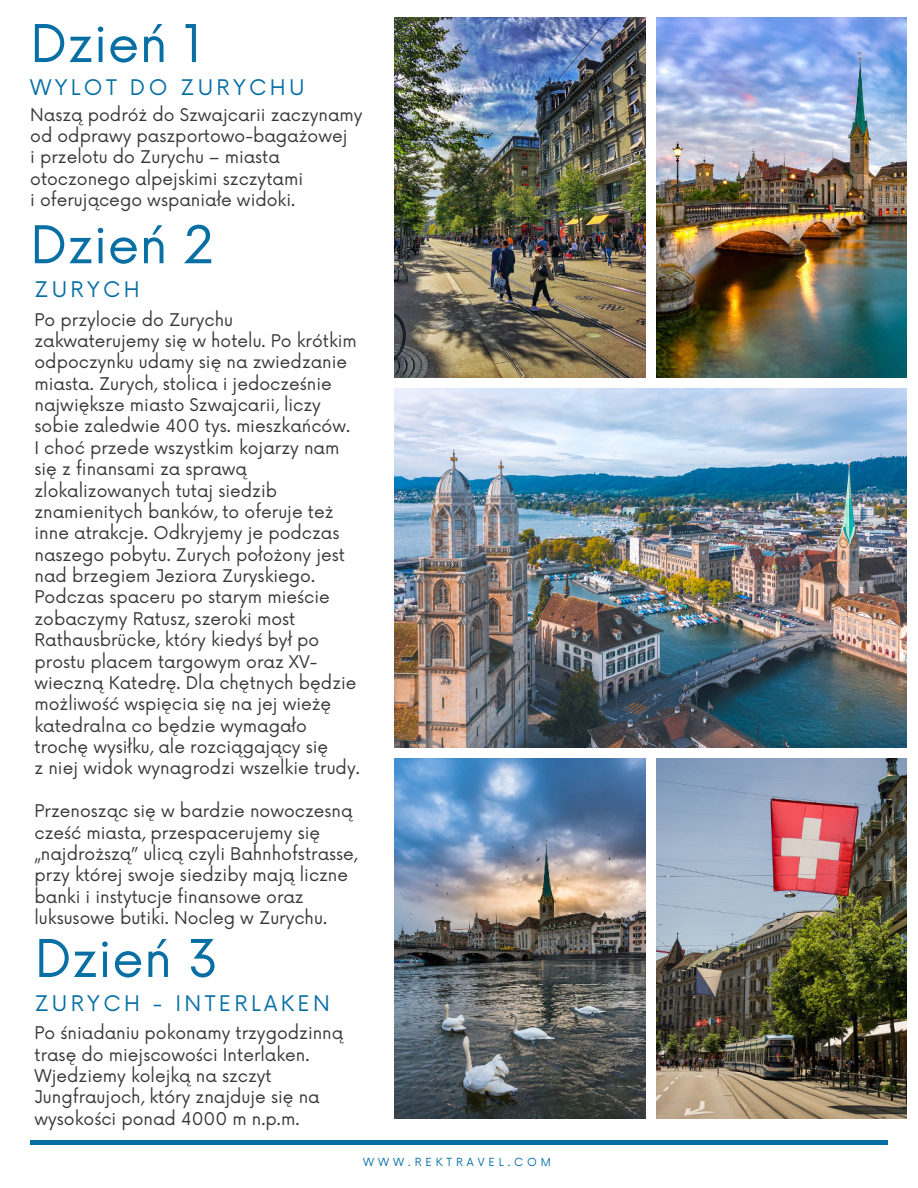
<style>
.page{position:relative;width:918px;height:1188px;background:#fff}
.page>*{position:absolute;margin:0;border:0;box-sizing:border-box;transform-origin:0 0}
.t1{font:50.7px "Now";color:#086fa5}
.t2{font:21px "Now";letter-spacing:.16em;color:#086fa5}
.t3{font:17.1px/21.3px "Now";color:#373737}
.t4{font:10.95px "Now";letter-spacing:.36em;color:#086fa5}
</style>
<div class="page">
<img style="left:395px;top:17px;width:250px;height:360px">
<img style="left:657px;top:17px;width:249px;height:360px">
<img style="left:395px;top:389px;width:511px;height:359px">
<img style="left:657px;top:759px;width:249px;height:360px">
<img style="left:395px;top:759px;width:250px;height:360px">
<hr style="left:30px;top:1141px;width:857px;height:3px;background:#086fa5">
<h1 class="t1" style="left:30px;top:3px;width:174px">Dzień 1</h1>
<p class="t2" style="left:30px;top:70px;width:276px">WYLOT DO ZURYCHU</p>
<p class="t3" style="left:30px;top:102px;width:334px">Naszą podróż do Szwajcarii zaczynamy od odprawy paszportowo-bagażowej<br>i przelotu do Zurychu – miasta otoczonego alpejskimi szczytami<br>i oferującego wspaniałe widoki.</p>
<h1 class="t1" style="left:30px;top:204px;width:185px">Dzień 2</h1>
<p class="t2" style="left:35px;top:272px;width:107px">ZURYCH</p>
<p class="t3" style="left:35px;top:308px;width:327px">Po przylocie do Zurychu zakwaterujemy się w hotelu. Po krótkim odpoczynku udamy się na zwiedzanie miasta. Zurych, stolica i jedocześnie największe miasto Szwajcarii, liczy sobie zaledwie 400 tys. mieszkańców.<br>I choć przede wszystkim kojarzy nam się z finansami za sprawą zlokalizowanych tutaj siedzib znamienitych banków, to oferuje też inne atrakcje. Odkryjemy je podczas naszego pobytu. Zurych położony jest nad brzegiem Jeziora Zuryskiego.<br>Podczas spaceru po starym mieście zobaczymy Ratusz, szeroki most Rathausbrücke, który kiedyś był po prostu placem targowym oraz XV&shy;wieczną Katedrę. Dla chętnych będzie możliwość wspięcia się na jej wieżę katedralna co będzie wymagało trochę wysiłku, ale rozciągający się<br>z niej widok wynagrodzi wszelkie trudy.</p>
<p class="t3" style="left:35px;top:799px;width:325px">Przenosząc się w bardzie nowoczesną cześć miasta, przespacerujemy się „najdroższą” ulicą czyli Bahnhofstrasse, przy której swoje siedziby mają liczne banki i instytucje finansowe oraz luksusowe butiki. Nocleg w Zurychu.</p>
<h1 class="t1" style="left:35px;top:918px;width:185px">Dzień 3</h1>
<p class="t2" style="left:35px;top:986px;width:297px">ZURYCH - INTERLAKEN</p>
<p class="t3" style="left:35px;top:1021px;width:310px">Po śniadaniu pokonamy trzygodzinną trasę do miejscowości Interlaken.<br>Wjedziemy kolejką na szczyt Jungfraujoch, który znajduje się na wysokości ponad 4000 m n.p.m.</p>
<p class="t4" style="left:363px;top:1154px;width:189px">WWW.REKTRAVEL.COM</p>
</div>
